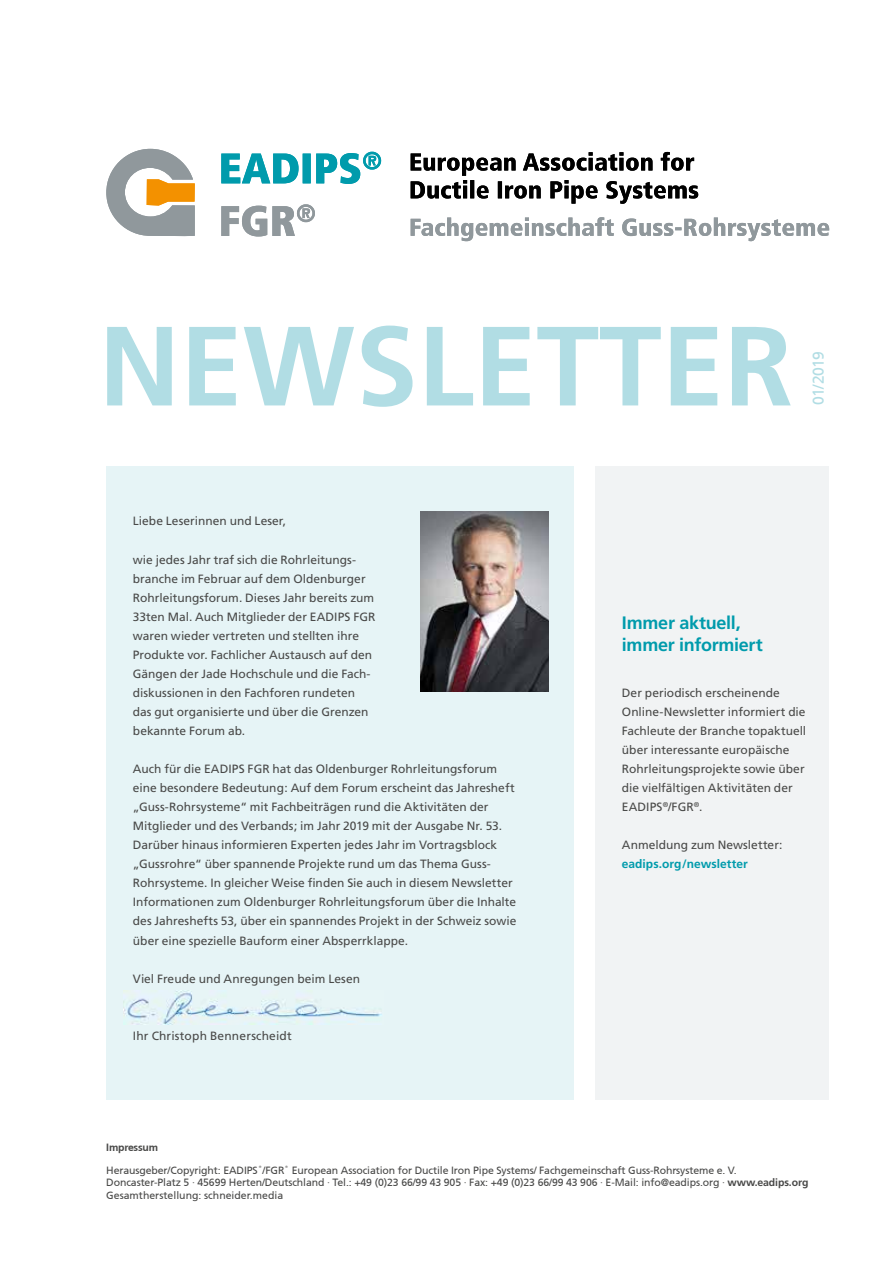
<style>
.page{position:relative;width:893px;height:1263px;background:#fff}
.page>*{position:absolute;margin:0;border:0;box-sizing:border-box;transform-origin:0 0}
.t1{font:700 112.5px "Frutiger";color:#b1dde4}
.t2{font:700 18px/21.6px "Frutiger";letter-spacing:-.015em;color:#009bac}
.t3{font:15.75px "Frutiger CE";letter-spacing:-.04em;color:#b1dde4}
.t4{font:12px/19px "Frutiger";color:#494948}
.t5{font:700 12px "Frutiger";color:#009bac}
.t6{font:10.5px/12.6px "Frutiger CE";letter-spacing:-.01em;color:#494948}
.t7{font:700 10.5px "Frutiger CE";letter-spacing:-.02em;color:#494948}
.s1{font-family:"Frutiger";font-weight:700}
</style>
<div class="page">
<svg style="left:106px;top:149px;width:89px;height:87px"></svg>
<svg style="left:221px;top:204px;width:94px;height:32px"></svg>
<svg style="left:221px;top:152px;width:160px;height:32px"></svg>
<svg style="left:411px;top:217px;width:418px;height:24px"></svg>
<svg style="left:411px;top:152px;width:287px;height:52px"></svg>
<div style="left:106px;top:466px;width:468px;height:633px;background:#e6f4f6"></div>
<div style="left:595px;top:466px;width:234px;height:633px;background:#f1f3f4"></div>
<img style="left:421px;top:511px;width:128px;height:180px">
<img style="left:123px;top:991px;width:259px;height:34px">
<h1 class="t1" style="left:99px;top:300px;width:696px">NEWSLETTER</h1>
<h3 class="t3" style="left:809px;top:405px;width:56px;rotate:-90deg">01/2019</h3>
<p class="t4" style="left:133px;top:512px;width:155px">Liebe Leserinnen und Leser,</p>
<p class="t4" style="left:133px;top:550px;width:244px">wie jedes Jahr traf sich die Rohrleitungs&shy;branche im Februar auf dem Oldenburger Rohrleitungsforum. Dieses Jahr bereits zum 33ten Mal. Auch Mitglieder der EADIPS FGR waren wieder vertreten und stellten ihre Produkte vor. Fachlicher Austausch auf den Gängen der Jade Hochschule und die Fach&shy;diskussionen in den Fachforen rundeten das gut organisierte und über die Grenzen bekannte Forum ab.</p>
<p class="t4" style="left:133px;top:759px;width:385px">Auch für die EADIPS FGR hat das Oldenburger Rohrleitungsforum eine besondere Bedeutung: Auf dem Forum erscheint das Jahresheft „Guss-Rohrsysteme“ mit Fachbeiträgen rund die Aktivitäten der Mitglieder und des Verbands; im Jahr 2019 mit der Ausgabe Nr. 53.<br>Darüber hinaus informieren Experten jedes Jahr im Vortragsblock „Gussrohre“ über spannende Projekte rund um das Thema Guss-Rohrsysteme. In gleicher Weise finden Sie auch in diesem Newsletter Informationen zum Oldenburger Rohrleitungsforum über die Inhalte des Jahreshefts 53, über ein spannendes Projekt in der Schweiz sowie über eine spezielle Bauform einer Absperrklappe.</p>
<p class="t4" style="left:133px;top:969px;width:229px">Viel Freude und Anregungen beim Lesen</p>
<p class="t4" style="left:133px;top:1026px;width:160px">Ihr Christoph Bennerscheidt</p>
<h2 class="t2" style="left:622px;top:612px;width:142px">Immer aktuell, immer informiert</h2>
<p class="t4" style="left:622px;top:683px;width:186px">Der periodisch erscheinende<br>Online-Newsletter informiert die<br>Fachleute der Branche topaktuell über interessante europäische<br>Rohrleitungsprojekte sowie über die vielfältigen Aktivitäten der<br>EADIPS<sup>®</sup>/FGR<sup>®</sup>.</p>
<p class="t4" style="left:622px;top:836px;width:162px">Anmeldung zum Newsletter:</p>
<p class="t5" style="left:622px;top:857px;width:127px">eadips.org/newsletter</p>
<p class="t7" style="left:106px;top:1140px;width:53px">Impressum</p>
<p class="t6" style="left:106px;top:1164px;width:704px">Herausgeber/Copyright: EADIPS<sup>®</sup>/FGR<sup>®</sup> European Association for Ductile Iron Pipe Systems/ Fachgemeinschaft Guss-Rohrsysteme e. V.<br>Doncaster-Platz 5 · 45699 Herten/Deutschland · Tel.: +49 (0)23 66/99 43 905 · Fax: +49 (0)23 66/99 43 906 · E-Mail: info@eadips.org · <span class="s1">www.eadips.org<br></span>Gesamtherstellung: schneider.media</p>
</div>
